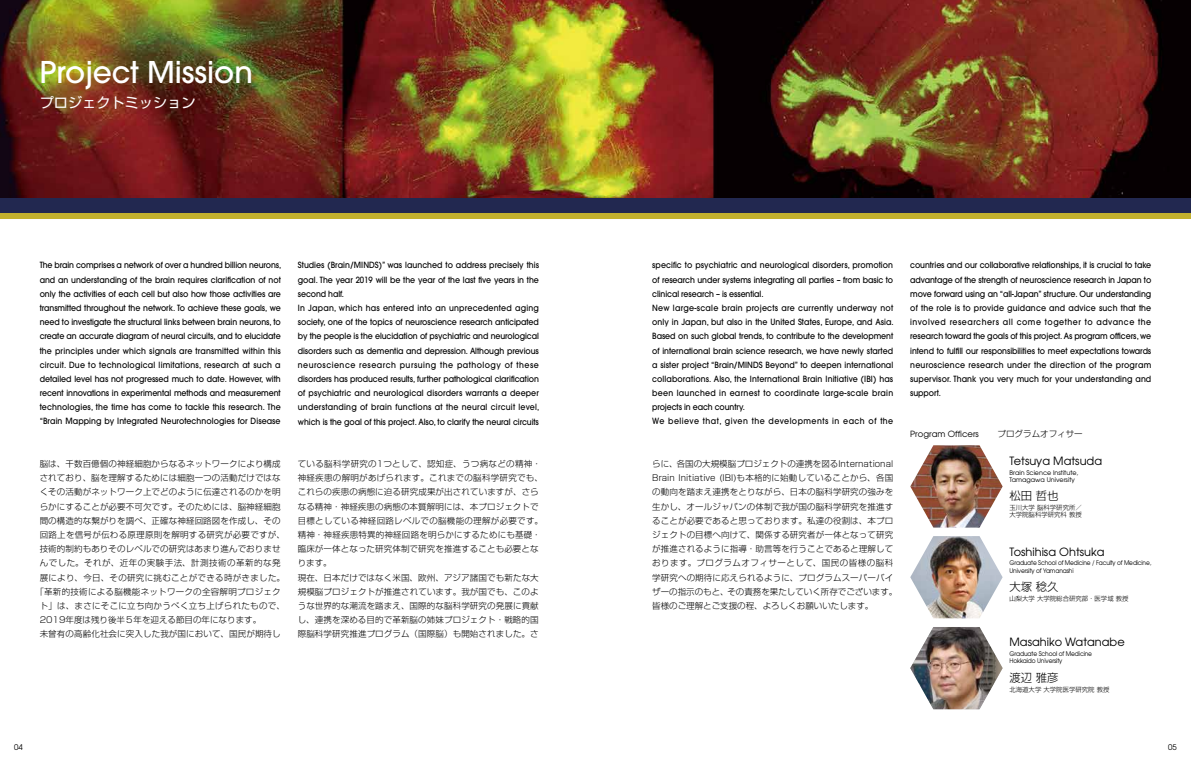
<style>
.page{position:relative;width:1191px;height:766px;background:#fff}
.page>*{position:absolute;margin:0;border:0;box-sizing:border-box;transform-origin:0 0}
.t1{font:500 29.8px "Avant Garde";color:#fff}
.t2{font:14.2px "Shin Go Pro";color:#fff}
.t3{font:11.3px "Avant Garde";color:#000}
.t4{font:300 11.3px "Shin Go Pro";color:#000}
.t5{font:500 8.5px/14.2px "Avant Garde";letter-spacing:.005em;color:#000;text-align:justify;scale:.92 1}
.t6{font:300 8.5px/14.2px "Shin Go Pro";letter-spacing:.015em;color:#000}
.t7{font:300 8.5px "Shin Go Pro";letter-spacing:.035em;color:#000}
.t8{font:300 8.5px "Shin Go Pro";letter-spacing:.06em;color:#000}
.t9{font:8.5px "Avant Garde";color:#000}
.t10{font:7.8px "Avant Garde";color:#000}
.t11{font:6.4px/7.1px "Avant Garde";letter-spacing:-.02em;color:#000;scale:.92 1}
.t12{font:300 6.4px/7.1px "Shin Go Pro";color:#000}
.t13{font:6.4px/7.1px "Avant Garde";letter-spacing:-.02em;color:#000;scale:.93 1}
.t14{font:6.4px/7.1px "Avant Garde";color:#000}
.s1{font-family:"Koz Min Pro"}
.s2{font-family:"Shin Go Pro";font-weight:300}
</style>
<div class="page">
<img style="left:0;top:0;width:1191px;height:198px">
<div style="left:0;top:198px;width:1191px;height:15px;background:#222850"></div>
<div style="left:0;top:213px;width:1191px;height:5px;background:#c3b12f"></div>
<img style="left:910px;top:536px;width:92px;height:82px">
<img style="left:910px;top:627px;width:92px;height:82px">
<img style="left:910px;top:445px;width:92px;height:82px">
<h1 class="t1" style="left:40px;top:53px;width:215px">Project Mission</h1>
<h2 class="t2" style="left:40px;top:90px;width:157px">プロジェクトミッション</h2>
<p class="t5" style="left:40px;top:258px;width:264px">The brain comprises a network of over a hundred billion neurons, and an understanding of the brain requires clarification of not only the activities of each cell but also how those activities are transmitted throughout the network. To achieve these goals, we need to investigate the structural links between brain neurons, to create an accurate diagram of neural circuits, and to elucidate the principles under which signals are transmitted within this circuit. Due to technological limitations, research at such a detailed level has not progressed much to date. However, with recent innovations in experimental methods and measurement technologies, the time has come to tackle this research. The “Brain Mapping by Integrated Neurotechnologies for Disease</p>
<p class="t5" style="left:298px;top:258px;width:264px;text-align:left">Studies (Brain/MINDS)” was launched to address precisely this goal. The year 2019 will be the year of the last five years in the second half.<br>In Japan, which has entered into an unprecedented aging society, one of the topics of neuroscience research anticipated by the people is the elucidation of psychiatric and neurological disorders such as dementia and depression. Although previous neuroscience research pursuing the pathology of these disorders has produced results, further pathological clarification of psychiatric and neurological disorders warrants a deeper understanding of brain functions at the neural circuit level, which is the goal of this project. Also, to clarify the neural circuits</p>
<p class="t6" style="left:40px;top:455px;width:242px">脳は、千数百億個の神経細胞からなるネットワークにより構成</p>
<p class="t6" style="left:40px;top:470px;width:242px">されており、脳を理解するためには細胞一つの活動だけではな</p>
<p class="t6" style="left:40px;top:484px;width:242px">くその活動がネットワーク上でどのように伝達されるのかを明</p>
<p class="t6" style="left:40px;top:498px;width:242px">らかにすることが必要不可欠です。そのためには、脳神経細胞</p>
<p class="t6" style="left:40px;top:512px;width:242px">間の構造的な繋がりを調べ、正確な神経回路図を作成し、その</p>
<p class="t6" style="left:40px;top:526px;width:247px">回路上を信号が伝わる原理原則を解明する研究が必要ですが、</p>
<p class="t6" style="left:40px;top:540px;width:242px">技術的制約もありそのレベルでの研究はあまり進んでおりませ</p>
<p class="t8" style="left:40px;top:556px;width:242px">んでした。それが、近年の実験手法、計測技術の革新的な発</p>
<p class="t7" style="left:40px;top:570px;width:247px">展により、今日、その研究に挑むことができる時がきました。</p>
<p class="t6" style="left:35px;top:583px;width:247px">「革新的技術による脳機能ネットワークの全容解明プロジェク</p>
<p class="t7" style="left:40px;top:598px;width:247px">ト」は、まさにそこに立ち向かうべく立ち上げられたもので、</p>
<p class="t6" style="left:40px;top:611px;width:223px">2019年度は残り後半５年を迎える節目の年になります。</p>
<p class="t6" style="left:40px;top:625px;width:242px">未曾有の高齢化社会に突入した我が国において、国民が期待し</p>
<p class="t6" style="left:298px;top:455px;width:247px">ている脳科学研究の1つとして、認知症、うつ病などの精神・神経疾患の解明があげられます。これまでの脳科学研究でも、これらの疾患の病態に迫る研究成果が出されていますが、さらなる精神・神経疾患の病態の本質解明には、本プロジェクトで目標としている神経回路レベルでの脳機能の理解が必要です。精神・神経疾患特異的神経回路を明らかにするためにも基礎・臨床が一体となった研究体制で研究を推進することも必要となります。<br>現在、日本だけではなく米国、欧州、アジア諸国でも新たな大規模脳プロジェクトが推進されています。我が国でも、このような世界的な潮流を踏まえ、国際的な脳科学研究の発展に貢献し、連携を深める目的で革新脳の姉妹プロジェクト・戦略的国際脳科学研究推進プログラム（国際脳）も開始されました。さ</p>
<p class="t5" style="left:652px;top:258px;width:264px;text-align:left">specific to psychiatric and neurological disorders, promotion of research under systems integrating all parties – from basic to clinical research – is essential.<br>New large-scale brain projects are currently underway not only in Japan, but also in the United States, Europe, and Asia.<br>Based on such global trends, to contribute to the development of international brain science research, we have newly started a sister project “Brain/MINDS Beyond” to deepen international collaborations. Also, the International Brain Initiative (IBI) has been launched in earnest to coordinate large-scale brain projects in each country.<br>We believe that, given the developments in each of the</p>
<p class="t5" style="left:910px;top:258px;width:263px">countries and our collaborative relationships, it is crucial to take advantage of the strength of neuroscience research in Japan to move forward using an “all-Japan” structure. Our understanding of the role is to provide guidance and advice such that the involved researchers all come together to advance the research toward the goals of this project. As program officers, we intend to fulfill our responsibilities to meet expectations towards neuroscience research under the direction of the program supervisor. Thank you very much for your understanding and support.</p>
<p class="t6" style="left:652px;top:455px;width:247px">らに、各国の大規模脳プロジェクトの連携を図るInternational Brain Initiative (IBI)も本格的に始動していることから、各国の動向を踏まえ連携をとりながら、日本の脳科学研究の強みを生かし、オールジャパンの体制で我が国の脳科学研究を推進することが必要であると思っております。私達の役割は、本プロジェクトの目標へ向けて、関係する研究者が一体となって研究が推進されるように指導・助言等を行うことであると理解しております。プログラムオフィサーとして、国民の皆様の脳科学研究への期待に応えられるように、プログラムスーパーバイザーの指示のもと、その責務を果たしていく所存でございます。皆様のご理解とご支援の程、よろしくお願いいたします。</p>
<p class="t9" style="left:910px;top:428px;width:174px">Program Officers<span class="s1">　　</span><span class="s2">プログラムオフィサー</span></p>
<h3 class="t3" style="left:1009px;top:453px;width:94px">Tetsuya Matsuda</h3>
<p class="t14" style="left:1009px;top:468px;width:70px">Brain Science Institute,<br>Tamagawa University</p>
<h3 class="t4" style="left:1009px;top:486px;width:51px">松田 哲也</h3>
<p class="t12" style="left:1009px;top:503px;width:74px">玉川大学 脳科学研究所／大学院脳科学研究科 教授</p>
<h3 class="t3" style="left:1009px;top:544px;width:97px">Toshihisa Ohtsuka</h3>
<p class="t11" style="left:1009px;top:559px;width:156px">Graduate School of Medicine / Faculty of Medicine,<br>University of Yamanashi</p>
<h3 class="t4" style="left:1009px;top:577px;width:51px">大塚 稔久</h3>
<p class="t12" style="left:1009px;top:594px;width:121px">山梨大学 大学院総合研究部・医学域 教授</p>
<h3 class="t3" style="left:1009px;top:635px;width:117px">Masahiko Watanabe</h3>
<p class="t13" style="left:1009px;top:650px;width:90px">Graduate School of Medicine<br>Hokkaido University</p>
<h3 class="t4" style="left:1009px;top:668px;width:51px">渡辺 雅彦</h3>
<p class="t12" style="left:1009px;top:684px;width:101px">北海道大学 大学院医学研究院 教授</p>
<p class="t10" style="left:14px;top:742px;width:10px">04</p>
<p class="t10" style="left:1168px;top:742px;width:10px">05</p>
</div>
